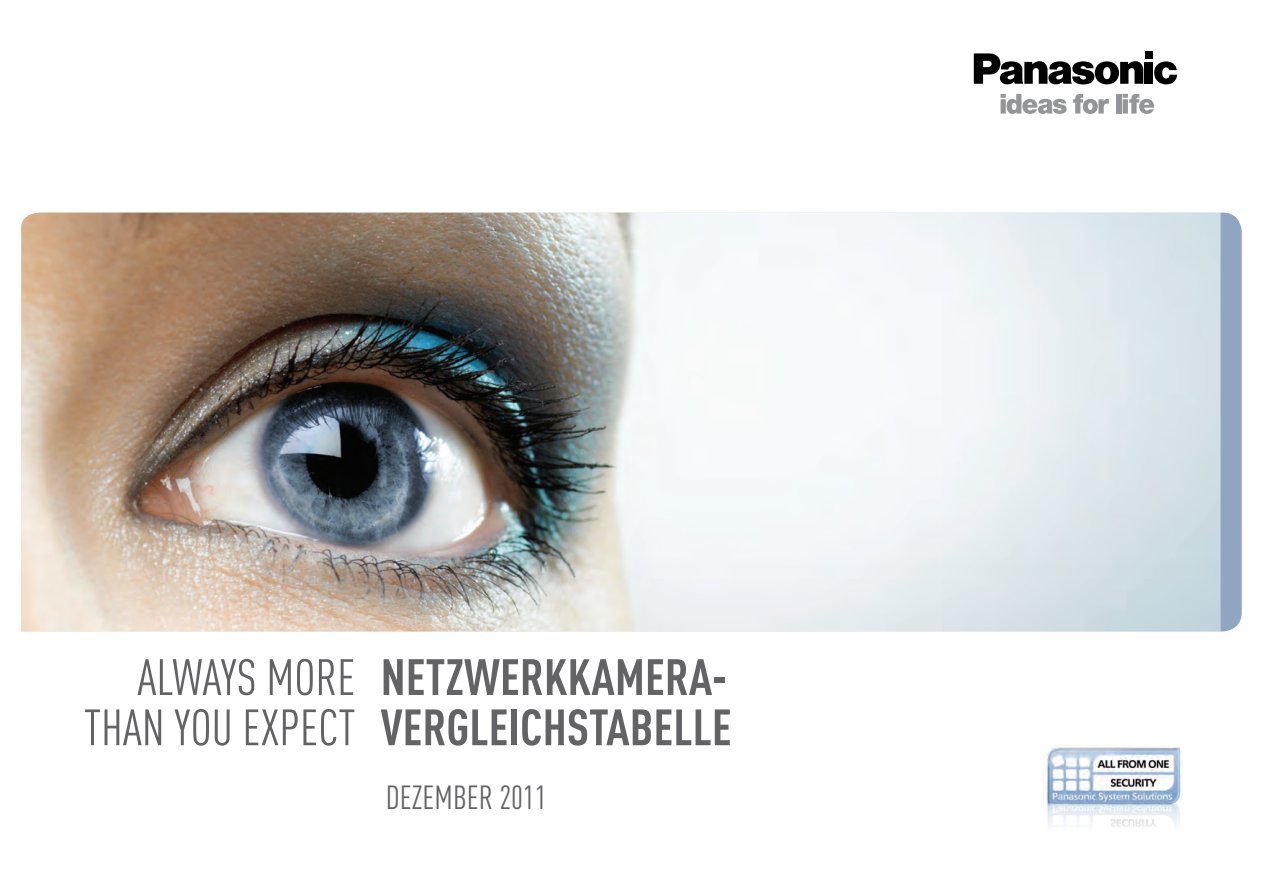
<style>
.page{position:relative;width:1263px;height:893px;background:#fff}
.page>*{position:absolute;margin:0;border:0;box-sizing:border-box;transform-origin:0 0}
.Headline{font:700 50.25px/50.2px "DIN Cond";color:#636366}
.Strapline{font:50.25px "DIN Cond";color:#636366}
.Subhead{font:33px "DIN Cond";color:#636366}
</style>
<div class="page">
<img style="left:1046px;top:745px;width:137px;height:59px">
<img style="left:21px;top:213px;width:1199px;height:418px">
<svg style="left:974px;top:53px;width:169px;height:32px"></svg>
<div style="left:1145px;top:62px;width:8px;height:22px;background:#000"></div>
<svg style="left:1154px;top:61px;width:23px;height:24px"></svg>
<svg style="left:1000px;top:94px;width:66px;height:20px"></svg>
<svg style="left:1073px;top:94px;width:36px;height:20px"></svg>
<div style="left:1116px;top:94px;width:5px;height:20px;background:#939598"></div>
<svg style="left:1123px;top:94px;width:31px;height:20px"></svg>
<div style="left:1145px;top:51px;width:8px;height:8px;background:#000"></div>
<svg style="left:1220px;top:213px;width:22px;height:418px;background:#94a8c3"></svg>
<img style="left:1047px;top:804px;width:133px;height:23px">
<p class="Strapline" style="left:137px;top:648px;width:220px">ALWAYS MORE</p>
<p class="Strapline" style="left:84px;top:698px;width:273px">THAN YOU EXPECT</p>
<p class="Headline" style="left:381px;top:650px;width:353px">NETZWERKKAMERA-<br>VERGLEICHSTABELLE</p>
<p class="Subhead" style="left:386px;top:778px;width:163px">DEZEMBER 2011</p>
</div>
